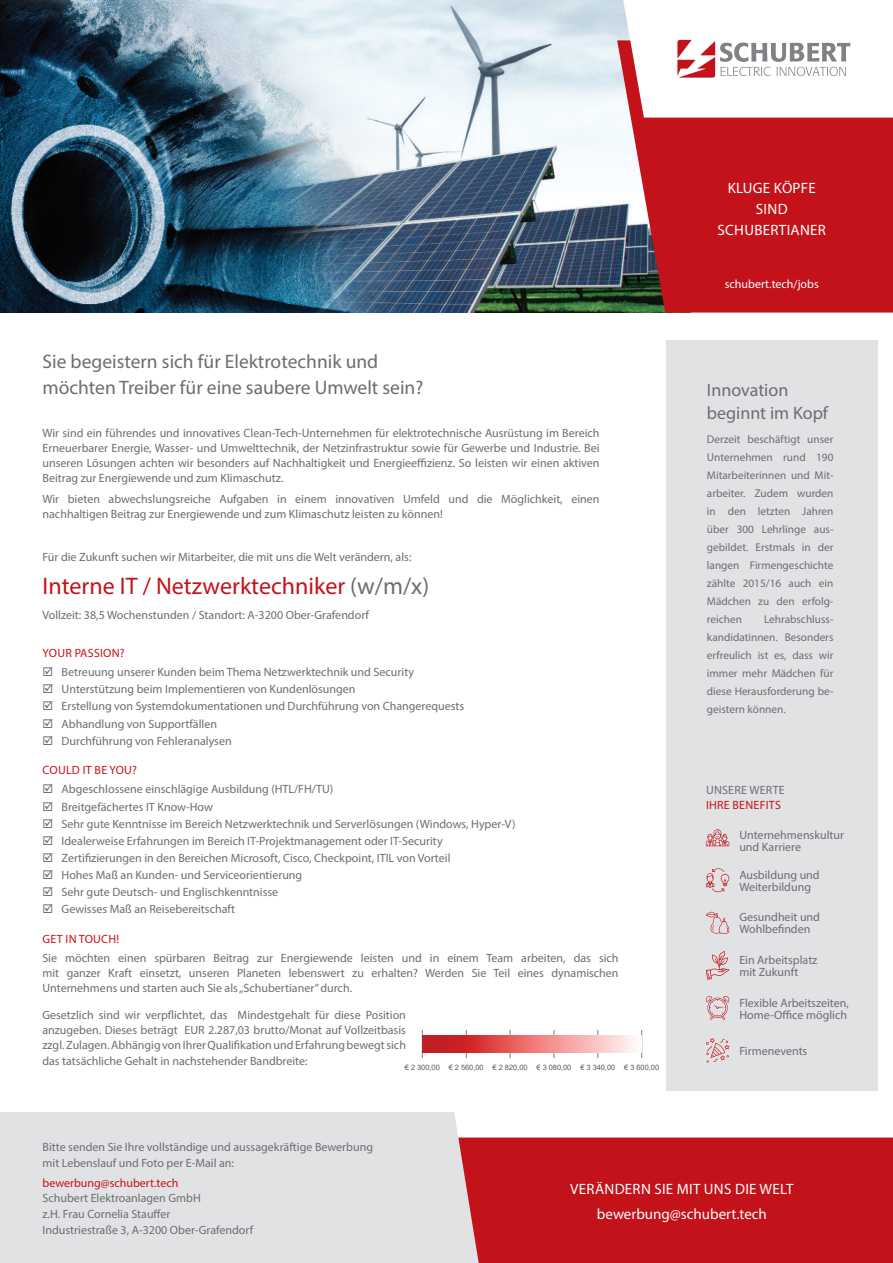
<style>
.page{position:relative;width:893px;height:1263px;background:#fff}
.page>*{position:absolute;margin:0;border:0;box-sizing:border-box;transform-origin:0 0}
.t1{font:24px "Myriad Pro";color:#c4121a}
.t2{font:19.5px/25.5px "Myriad Pro";color:#6c6d70}
.t3{font:18px/22.5px "Myriad Pro";color:#6c6d70}
.t4{font:15px/21px "Myriad Pro";letter-spacing:.02em;color:#fff;text-align:center}
.t5{font:12px/17.1px "Myriad Pro";color:#6c6d70}
.t6{font:12px "Myriad Pro";letter-spacing:.02em;color:#c4121a}
.t7{font:12px "Myriad Pro";color:#c4121a}
.t8{font:12px "Myriad Pro";color:#fff}
.t9{font:12px "Myriad Pro";letter-spacing:.02em;color:#6c6d70}
.t10{font:11.25px/18px "Myriad Pro";color:#6c6d70;text-align:justify}
.t11{font:7.5px "Arial";letter-spacing:-.005em;color:#595959}
.s1{color:#6c6d70}
</style>
<div class="page">
<div style="left:481px;top:1137px;width:412px;height:126px;background:#c4121a"></div>
<div style="left:0;top:1112px;width:481px;height:151px;background:#e1e2e4"></div>
<div style="left:666px;top:340px;width:212px;height:751px;background:#e1e2e4"></div>
<svg style="left:706px;top:829px;width:23px;height:17px"></svg>
<svg style="left:706px;top:868px;width:23px;height:24px"></svg>
<svg style="left:706px;top:912px;width:23px;height:22px"></svg>
<svg style="left:706px;top:951px;width:23px;height:29px"></svg>
<svg style="left:706px;top:996px;width:23px;height:24px"></svg>
<svg style="left:706px;top:1038px;width:23px;height:24px"></svg>
<svg style="left:422px;top:1030px;width:1px;height:28px"></svg>
<svg style="left:466px;top:1030px;width:1px;height:28px"></svg>
<svg style="left:510px;top:1030px;width:1px;height:28px"></svg>
<svg style="left:554px;top:1030px;width:1px;height:28px"></svg>
<svg style="left:597px;top:1030px;width:1px;height:28px"></svg>
<svg style="left:422px;top:1036px;width:212px;height:16px;background:#e67576"></svg>
<img style="left:593px;top:0;width:30px;height:313px">
<img style="left:0;top:0;width:593px;height:313px">
<svg style="left:617px;top:40px;width:276px;height:273px;background:#bc2128"></svg>
<svg style="left:623px;top:0;width:270px;height:118px"></svg>
<p class="t4" style="left:718px;top:177px;width:110px">KLUGE KÖPFE<br>SIND<br>SCHUBERTIANER</p>
<h2 class="t2" style="left:43px;top:349px;width:382px">Sie begeistern sich für Elektrotechnik und möchten Treiber für eine saubere Umwelt sein?</h2>
<p class="t5" style="left:43px;top:425px;width:559px;line-height:15px;text-align:justify">Wir sind ein führendes und innovatives Clean-Tech-Unternehmen für elektrotechnische Ausrüstung im Bereich Erneuerbarer Energie, Wasser- und Umwelttechnik, der Netzinfrastruktur sowie für Gewerbe und Industrie. Bei unseren Lösungen achten wir besonders auf Nachhaltigkeit und Energieeffizienz. So leisten wir einen aktiven Beitrag zur Energiewende und zum Klimaschutz.</p>
<p class="t5" style="left:43px;top:491px;width:558px;line-height:15px">Wir bieten abwechslungsreiche Aufgaben in einem innovativen Umfeld und die Möglichkeit, einen nachhaltigen Beitrag zur Energiewende und zum Klimaschutz leisten zu können!</p>
<p class="t5" style="left:43px;top:548px;width:370px">Für die Zukunft suchen wir Mitarbeiter, die mit uns die Welt verändern, als:</p>
<h1 class="t1" style="left:43px;top:571px;width:388px">Interne IT / Netzwerktechniker <span class="s1">(w/m/x)</span></h1>
<p class="t5" style="left:43px;top:606px;width:328px">Vollzeit: 38,5 Wochenstunden / Standort: A-3200 Ober-Grafendorf</p>
<p class="t6" style="left:43px;top:645px;width:84px">YOUR PASSION?</p>
<p class="t5" style="left:62px;top:663px;width:404px">Betreuung unserer Kunden beim Thema Netzwerktechnik und Security Unterstützung beim Implementieren von Kundenlösungen<br>Erstellung von Systemdokumentationen und Durchführung von Changerequests Abhandlung von Supportfällen<br>Durchführung von Fehleranalysen</p>
<p class="t6" style="left:43px;top:763px;width:96px">COULD IT BE YOU?</p>
<p class="t5" style="left:62px;top:781px;width:456px">Abgeschlossene einschlägige Ausbildung (HTL/FH/TU)<br>Breitgefächertes IT Know-How<br>Sehr gute Kenntnisse im Bereich Netzwerktechnik und Serverlösungen (Windows, Hyper-V)<br>Idealerweise Erfahrungen im Bereich IT-Projektmanagement oder IT-Security Zertifizierungen in den Bereichen Microsoft, Cisco, Checkpoint, ITIL von Vorteil<br>Hohes Maß an Kunden- und Serviceorientierung<br>Sehr gute Deutsch- und Englischkenntnisse<br>Gewisses Maß an Reisebereitschaft</p>
<p class="t6" style="left:43px;top:931px;width:78px">GET IN TOUCH!</p>
<p class="t5" style="left:42px;top:950px;width:578px;line-height:15px;text-align:justify">Sie möchten einen spürbaren Beitrag zur Energiewende leisten und in einem Team arbeiten, das sich mit ganzer Kraft einsetzt, unseren Planeten lebenswert zu erhalten? Werden Sie Teil eines dynamischen Unternehmens und starten auch Sie als „Schubertianer” durch.</p>
<p class="t5" style="left:42px;top:1008px;width:365px;line-height:15px;text-align:justify">Gesetzlich sind wir verpflichtet, das Mindestgehalt für diese Position anzugeben. Dieses beträgt EUR 2.287,03 brutto/Monat auf Vollzeitbasis zzgl. Zulagen. Abhängig von Ihrer Qualifikation und Erfahrung bewegt sich das tatsächliche Gehalt in nachstehender Bandbreite:</p>
<p class="t11" style="left:405px;top:1062px;width:256px">€ 2 300,00 € 2 560,00 € 2 820,00 € 3 080,00 € 3 340,00 € 3 600,00</p>
<p class="t8" style="left:725px;top:277px;width:96px">schubert.tech/jobs</p>
<h3 class="t3" style="left:707px;top:379px;width:123px">Innovation beginnt im Kopf</h3>
<p class="t10" style="left:707px;top:430px;width:128px">Derzeit beschäftigt unser Unternehmen rund 190<br>Mitarbeiterinnen und Mit&shy;arbeiter. Zudem wurden in den letzten Jahren über 300 Lehrlinge aus&shy;gebildet. Erstmals in der langen Firmengeschichte zählte 2015/16 auch ein Mädchen zu den erfolg&shy;reichen</p>
<p class="t10" style="left:707px;top:610px;width:128px;text-indent:57px">Lehrabschluss&shy;kandidatinnen. Besonders erfreulich ist es, dass wir immer mehr Mädchen für diese Herausforderung be&shy;geistern können.</p>
<p class="t9" style="left:706px;top:783px;width:80px">UNSERE WERTE</p>
<p class="t6" style="left:706px;top:798px;width:76px">IHRE BENEFITS</p>
<p class="t5" style="left:739px;top:829px;width:106px;line-height:12px">Unternehmenskultur und Karriere</p>
<p class="t5" style="left:739px;top:868px;width:82px;line-height:12px">Ausbildung und<br>Weiterbildung</p>
<p class="t5" style="left:739px;top:911px;width:82px;line-height:12px">Gesundheit und<br>Wohlbefinden</p>
<p class="t5" style="left:739px;top:953px;width:80px;line-height:12px">Ein Arbeitsplatz mit Zukunft</p>
<p class="t5" style="left:739px;top:996px;width:111px;line-height:12px">Flexible Arbeitszeiten,<br>Home-Office möglich</p>
<p class="t5" style="left:739px;top:1042px;width:70px">Firmenevents</p>
<p class="t5" style="left:43px;top:1139px;width:332px;line-height:15.8px">Bitte senden Sie Ihre vollständige und aussagekräftige Bewerbung mit Lebenslauf und Foto per E-Mail an:</p>
<p class="t7" style="left:43px;top:1175px;width:138px">bewerbung@schubert.tech</p>
<p class="t5" style="left:43px;top:1190px;width:212px;line-height:15.8px">Schubert Elektroanlagen GmbH<br>z.H. Frau Cornelia Stauffer<br>Industriestraße 3, A-3200 Ober-Grafendorf</p>
<p class="t4" style="left:570px;top:1176px;width:225px;line-height:25.2px">VERÄNDERN SIE MIT UNS DIE WELT bewerbung@schubert.tech</p>
</div>
